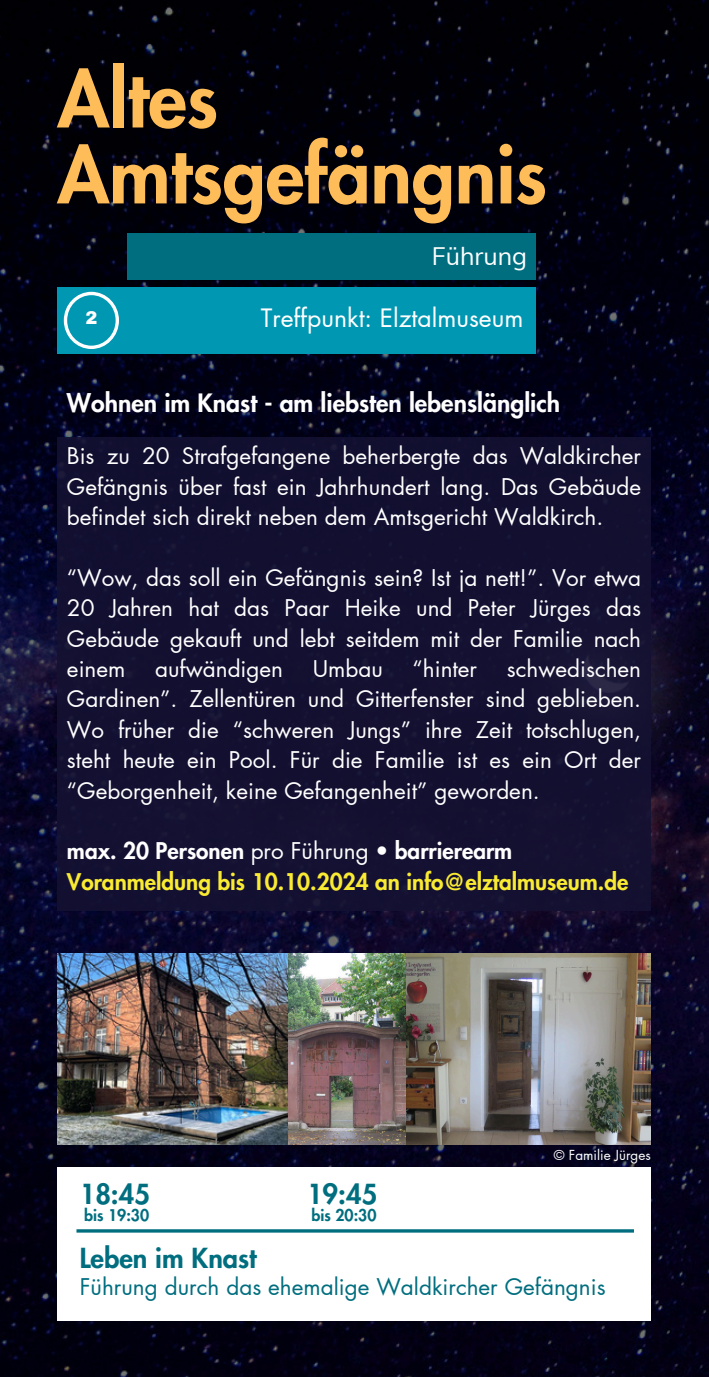
<style>
.page{position:relative;width:709px;height:1377px;background:#fff}
.page>*{position:absolute;margin:0;border:0;box-sizing:border-box;transform-origin:0 0}
.t1{font:800 76.5px/76px "Futura LT Pro";color:#ffbd59}
.t2{font:800 27px "Futura LT Pro";color:#006e7f}
.t3{font:800 24.75px "Futura LT Pro";color:#fefefe}
.t4{font:24.75px "Futura LT Pro";color:#fff}
.t5{font:24.75px "Muli";color:#fff}
.t6{font:22.5px/30.4px "Futura LT Pro";color:#fefefe;text-align:justify}
.t7{font:800 22.5px/30.4px "Futura LT Pro";color:#f9ea32}
.t8{font:22.5px "Futura LT Pro";color:#006e7f}
.t9{font:900 18px "Archivo";color:#fefefe}
.t10{font:800 15.75px "Futura LT Pro";color:#006e7f}
.t11{font:13.5px "Futura LT Pro";color:#fff}
.s1{color:#fff}
.s2{font-weight:400;color:#fff}
</style>
<div class="page">
<img style="left:0;top:0;width:709px;height:1377px">
<div style="left:57px;top:437px;width:594px;height:473px;background:#141132"></div>
<div style="left:57px;top:287px;width:479px;height:67px;background:#0097b2"></div>
<svg style="left:64px;top:292px;width:55px;height:57px"></svg>
<div style="left:128px;top:233px;width:408px;height:46px;background:#006e7f"></div>
<div style="left:57px;top:1167px;width:594px;height:153px;background:#fff"></div>
<svg style="left:76px;top:1229px;width:558px;height:4px;background:#278492"></svg>
<img style="left:287px;top:953px;width:119px;height:191px">
<img style="left:406px;top:953px;width:245px;height:191px">
<img style="left:58px;top:953px;width:229px;height:191px">
<p class="t1" style="left:57px;top:65px;width:491px">Altes<br>Amtsgefängnis</p>
<h3 class="t9" style="left:85px;top:308px;width:13px">2</h3>
<h2 class="t5" style="left:432px;top:240px;width:97px">Führung</h2>
<p class="t4" style="left:261px;top:307px;width:264px">Treffpunkt: Elztalmuseum</p>
<p class="t3" style="left:67px;top:392px;width:495px">Wohnen im Knast - am liebsten lebenslänglich</p>
<h1 class="t6" style="left:67px;top:442px;width:575px">Bis zu 20 Strafgefangene beherbergte das Waldkircher Gefängnis über fast ein Jahrhundert lang. Das Gebäude befindet sich direkt neben dem Amtsgericht Waldkirch.</h1>
<h3 class="t6" style="left:67px;top:563px;width:576px">“Wow, das soll ein Gefängnis sein? Ist ja nett!”. Vor etwa 20 Jahren hat das Paar Heike und Peter Jürges das Gebäude gekauft und lebt seitdem mit der Familie nach einem</h3>
<h3 class="t6" style="left:155px;top:655px;width:130px">aufwändigen</h3>
<h3 class="t6" style="left:313px;top:655px;width:72px">Umbau</h3>
<h3 class="t6" style="left:412px;top:655px;width:66px">“hinter</h3>
<h3 class="t6" style="left:67px;top:655px;width:575px;text-indent:440px">schwedischen Gardinen”. Zellentüren und Gitterfenster sind geblieben.<br>Wo früher die “schweren Jungs” ihre Zeit totschlugen, steht heute ein Pool. Für die Familie ist es ein Ort der “Geborgenheit, keine Gefangenheit” geworden.</h3>
<p class="t7" style="left:67px;top:837px;width:563px"><span class="s1">max. 20 Personen</span> <span class="s2">pro Führung</span> <span class="s1">• barrierearm<br></span>Voranmeldung bis 10.10.2024 an info@elztalmuseum.de</p>
<h3 class="t11" style="left:554px;top:1148px;width:98px">© Familie Jürges</h3>
<p class="t2" style="left:80px;top:1181px;width:72px">18:45</p>
<p class="t10" style="left:84px;top:1208px;width:66px">bis 19:30</p>
<h4 class="t2" style="left:80px;top:1246px;width:178px">Leben im Knast</h4>
<h4 class="t8" style="left:80px;top:1276px;width:527px">Führung durch das ehemalige Waldkircher Gefängnis</h4>
<h4 class="t2" style="left:307px;top:1181px;width:72px">19:45</h4>
<h4 class="t10" style="left:312px;top:1208px;width:66px">bis 20:30</h4>
</div>
